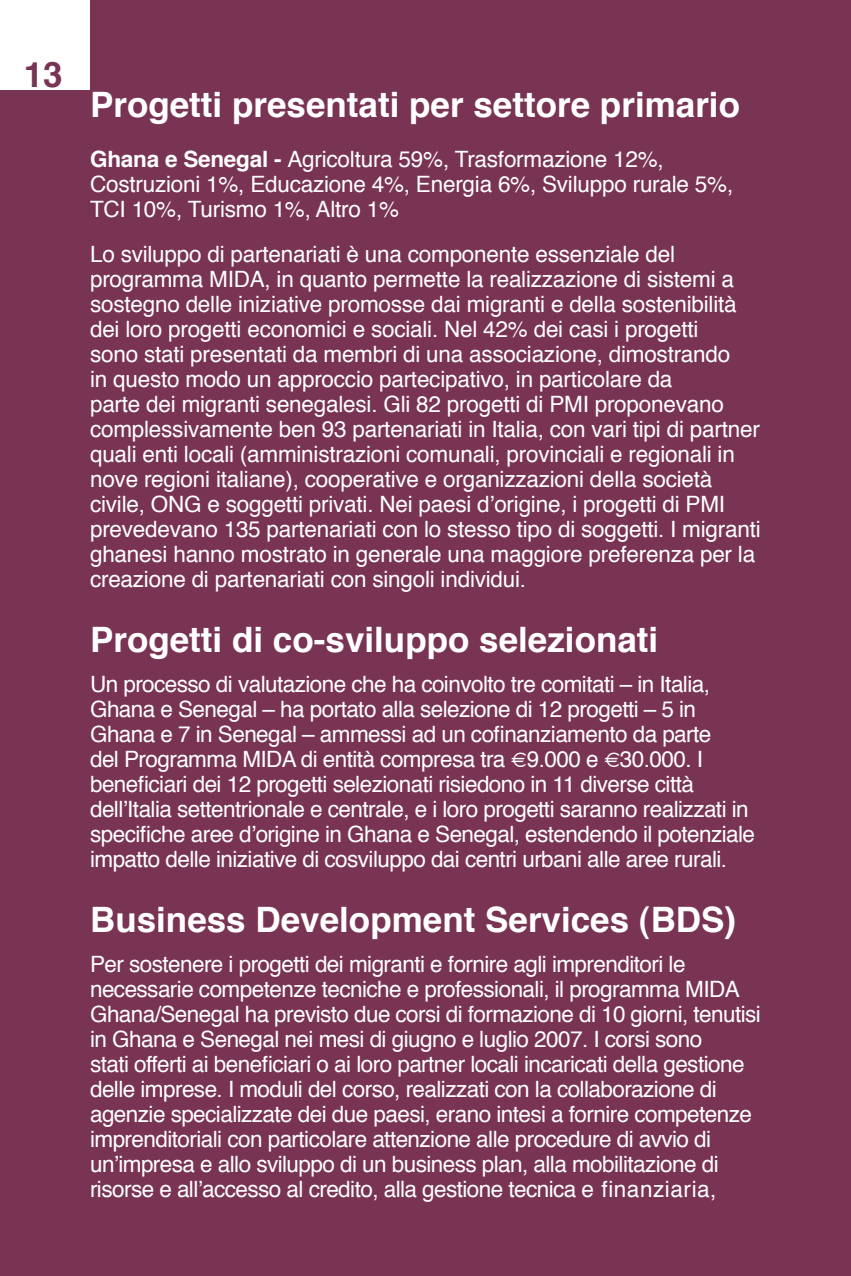
<style>
.page{position:relative;width:851px;height:1276px;background:#fff}
.page>*{position:absolute;margin:0;border:0;box-sizing:border-box;transform-origin:0 0}
.t1{font:700 35px "Helvetica";color:#fff}
.t2{font:700 35px "Helvetica";color:#793353}
.t3{font:22.5px/25px "Helvetica";letter-spacing:-.025em;color:#fff}
.s1{font-weight:700}
</style>
<div class="page">
<div style="left:0;top:0;width:850px;height:1276px;background:#793353"></div>
<div style="left:0;top:0;width:90px;height:90px;background:#fff"></div>
<h1 class="t2" style="left:24px;top:43px;width:40px">13</h1>
<h1 class="t1" style="left:90px;top:73px;width:651px">Progetti presentati per settore primario</h1>
<p class="t3" style="left:90px;top:146px;width:644px"><span class="s1">Ghana e Senegal -</span> Agricoltura 59%, Trasformazione 12%,<br>Costruzioni 1%, Educazione 4%, Energia 6%, Sviluppo rurale 5%,<br>TCI 10%, Turismo 1%, Altro 1%</p>
<p class="t3" style="left:90px;top:241px;width:672px">Lo sviluppo di partenariati è una componente essenziale del programma MIDA, in quanto permette la realizzazione di sistemi a sostegno delle iniziative promosse dai migranti e della sostenibilità dei loro progetti economici e sociali. Nel 42% dei casi i progetti<br>sono stati presentati da membri di una associazione, dimostrando<br>in questo modo un approccio partecipativo, in particolare da<br>parte dei migranti senegalesi. Gli 82 progetti di PMI proponevano complessivamente ben 93 partenariati in Italia, con vari tipi di partner quali enti locali (amministrazioni comunali, provinciali e regionali in nove regioni italiane), cooperative e organizzazioni della società civile, ONG e soggetti privati. Nei paesi d’origine, i progetti di PMI prevedevano 135 partenariati con lo stesso tipo di soggetti. I migranti ghanesi hanno mostrato in generale una maggiore preferenza per la creazione di partenariati con singoli individui.</p>
<h1 class="t1" style="left:90px;top:608px;width:569px">Progetti di co-sviluppo selezionati</h1>
<p class="t3" style="left:90px;top:671px;width:666px">Un processo di valutazione che ha coinvolto tre comitati – in Italia, Ghana e Senegal – ha portato alla selezione di 12 progetti – 5 in Ghana e 7 in Senegal – ammessi ad un cofinanziamento da parte<br>del Programma MIDA di entità compresa tra €9.000 e €30.000. I beneficiari dei 12 progetti selezionati risiedono in 11 diverse città dell’Italia settentrionale e centrale, e i loro progetti saranno realizzati in specifiche aree d’origine in Ghana e Senegal, estendendo il potenziale impatto delle iniziative di cosviluppo dai centri urbani alle aree rurali.</p>
<h1 class="t1" style="left:90px;top:888px;width:647px">Business Development Services (BDS)</h1>
<p class="t3" style="left:90px;top:951px;width:672px">Per sostenere i progetti dei migranti e fornire agli imprenditori le necessarie competenze tecniche e professionali, il programma MIDA Ghana/Senegal ha previsto due corsi di formazione di 10 giorni, tenutisi in Ghana e Senegal nei mesi di giugno e luglio 2007. I corsi sono<br>stati offerti ai beneficiari o ai loro partner locali incaricati della gestione delle imprese. I moduli del corso, realizzati con la collaborazione di agenzie specializzate dei due paesi, erano intesi a fornire competenze imprenditoriali con particolare attenzione alle procedure di avvio di un’impresa e allo sviluppo di un business plan, alla mobilitazione di risorse e all’accesso al credito, alla gestione tecnica e finanziaria,</p>
</div>
